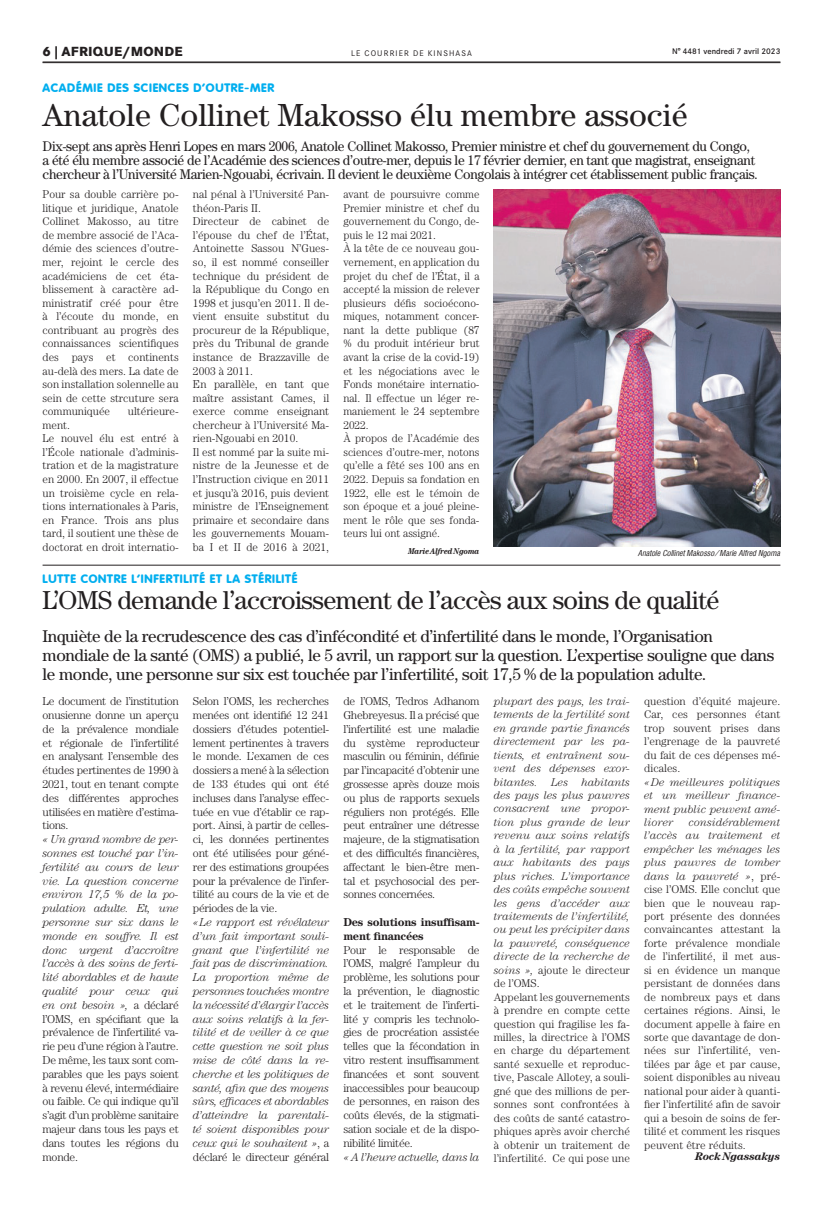
<style>
.page{position:relative;width:823px;height:1205px;background:#fff}
.page>*{position:absolute;margin:0;border:0;box-sizing:border-box;transform-origin:0 0}
.t1{font:32px "Century";color:#231f20}
.t2{font:26px "Century";letter-spacing:-.025em;color:#231f20}
.t3{font:17px/19px "Century";letter-spacing:-.02em;color:#231f20}
.t4{font:14px/14px "Century";letter-spacing:-.02em;color:#231f20;scale:.96 1}
.t5{font:800 13px "Corporate SBQ";letter-spacing:.01em;color:#231f20}
.t6{font:800 12px "Corporate Rounded";letter-spacing:.06em;color:#00aeef}
.t7{font:300 11.5px/13.8px "Century";letter-spacing:-.025em;color:#231f20;text-align:justify}
.t8{font:italic 300 11.5px/13.8px "Century";letter-spacing:-.025em;color:#231f20;text-align:justify}
.t9{font:700 11.5px/13.8px "Century";letter-spacing:-.025em;color:#231f20}
.t10{font:300 11.3px/13.6px "Century";color:#231f20}
.t11{font:300 11.3px/13.6px "Century";color:#231f20;scale:.96 1}
.t12{font:italic 300 11.2px/13.4px "Century";color:#231f20}
.t13{font:300 11.2px/13.5px "Century";color:#231f20;text-align:justify}
.t14{font:italic 700 11px "Century";letter-spacing:-.025em;color:#231f20}
.t15{font:italic 700 8.5px "Century";letter-spacing:-.025em;color:#231f20;scale:.9 1}
.t16{font:italic 8px "Corporate Condensed";color:#231f20}
.t17{font:500 8px "Corporate SBQ";color:#231f20}
.t18{font:8px "Corporate SBQ";letter-spacing:.14em;color:#231f20}
.s1{font-style:normal}
.s2{font-style:italic}
</style>
<div class="page">
<hr style="left:43px;top:62px;width:737px;height:1px;background:#231f20">
<img style="left:493px;top:189px;width:287px;height:357px">
<hr style="left:43px;top:565px;width:737px;height:1px;background:#231f20">
<p class="t5" style="left:43px;top:43px;width:141px">6 | AFRIQUE/MONDE</p>
<p class="t18" style="left:351px;top:49px;width:122px">LE COURRIER DE KINSHASA</p>
<p class="t17" style="left:671px;top:46px;width:110px">N° 4481 vendredi 7 avril 2023</p>
<p class="t6" style="left:43px;top:81px;width:233px">ACADÉMIE DES SCIENCES D’OUTRE-MER</p>
<h1 class="t1" style="left:43px;top:96px;width:646px">Anatole Collinet Makosso élu membre associé</h1>
<p class="t4" style="left:43px;top:139px;width:746px">Dix-sept ans après Henri Lopes en mars 2006, Anatole Collinet Makosso, Premier ministre et chef du gouvernement du Congo, a été élu membre associé de l’Académie des sciences d’outre-mer, depuis le 17 février dernier, en tant que magistrat, enseignant chercheur à l’Université Marien-Ngouabi, écrivain. Il devient le deuxième Congolais à intégrer cet établissement public français.</p>
<p class="t10" style="left:43px;top:187px;width:138px;text-align:justify">Pour sa double carrière po&shy;litique et juridique, Anatole Collinet Makosso, au titre de membre associé de l’Aca&shy;démie des sciences d’outre&shy;mer, rejoint le cercle des académiciens de cet éta&shy;blissement à caractère ad&shy;ministratif créé pour être à l’écoute du monde, en contribuant au progrès des connaissances scientifiques des pays et continents au-delà des mers. La date de son installation solennelle au sein de cette strcuture sera communiquée</p>
<p class="t10" style="left:128px;top:404px;width:52px">ultérieure-</p>
<p class="t10" style="left:43px;top:418px;width:138px">ment.<br>Le nouvel élu est entré à l’École nationale d’adminis&shy;tration et de la magistrature en 2000. En 2007, il effectue un troisième cycle en rela&shy;tions internationales à Paris, en France. Trois ans plus tard, il soutient une thèse de doctorat en droit internatio-</p>
<p class="t10" style="left:193px;top:187px;width:138px">nal pénal à l’Université Pan&shy;théon-Paris II.<br>Directeur de cabinet de l’épouse du chef de l’État,<br>Antoinette Sassou N’Gues&shy;so, il est nommé conseiller technique du président de la République du Congo en<br>1998 et jusqu’en 2011. Il de&shy;vient ensuite substitut du procureur de la République, près du Tribunal de grande instance de Brazzaville de<br>2003 à 2011.<br>En parallèle, en tant que maître assistant Cames, il exerce comme enseignant chercheur à l’Université Ma&shy;rien-Ngouabi en 2010.<br>Il est nommé par la suite mi&shy;nistre de la Jeunesse et de l’Instruction civique en 2011 et jusqu’à 2016, puis devient ministre de l’Enseignement primaire et secondaire dans les gouvernements Mouam&shy;ba I et II de 2016 à 2021,</p>
<p class="t11" style="left:343px;top:187px;width:143px">avant de poursuivre comme<br>Premier ministre et chef du gouvernement du Congo, de&shy;puis le 12 mai 2021.<br>À la tête de ce nouveau gou&shy;vernement, en application du projet du chef de l’État, il a accepté la mission de relever plusieurs défis socioécono&shy;miques, notamment concer&shy;nant la dette publique (87 % du produit intérieur brut avant la crise de la covid-19) et les négociations avec le<br>Fonds monétaire internatio&shy;nal. Il effectue un léger re&shy;maniement le 24 septembre<br>2022.<br>À propos de l’Académie des sciences d’outre-mer, notons qu’elle a fêté ses 100 ans en<br>2022. Depuis sa fondation en<br>1922, elle est le témoin de son époque et a joué pleine&shy;ment le rôle que ses fonda&shy;teurs lui ont assigné.</p>
<p class="t15" style="left:408px;top:546px;width:81px">Marie Alfred Ngoma</p>
<p class="t16" style="left:637px;top:548px;width:144px">Anatole Collinet Makosso / Marie Alfred Ngoma</p>
<p class="t6" style="left:43px;top:571px;width:256px">LUTTE CONTRE L’INFERTILITÉ ET LA STÉRILITÉ</p>
<h2 class="t2" style="left:43px;top:584px;width:678px">L’OMS demande l’accroissement de l’accès aux soins de qualité</h2>
<p class="t3" style="left:43px;top:626px;width:732px">Inquiète de la recrudescence des cas d’infécondité et d’infertilité dans le monde, l’Organisation mondiale de la santé (OMS) a publié, le 5 avril, un rapport sur la question. L’expertise souligne que dans le monde, une personne sur six est touchée par l’infertilité, soit 17,5 % de la population adulte.</p>
<p class="t7" style="left:43px;top:694px;width:138px">Le document de l’institution onusienne donne un aperçu de la prévalence mondiale et régionale de l’infertilité en analysant l’ensemble des études pertinentes de 1990 à 2021, tout en tenant compte des différentes approches utilisées en matière d’estima&shy;tions.</p>
<p class="t8" style="left:43px;top:832px;width:138px">« Un grand nombre de per&shy;sonnes est touché par l’in&shy;fertilité au cours de leur vie. La question concerne environ 17,5 % de la po&shy;pulation adulte. Et, une personne sur six dans le monde en souffre. Il est donc urgent d’accroître l’accès à des soins de ferti&shy;lité abordables et de haute qualité pour ceux qui en ont besoin », <span class="s1">a déclaré l’OMS, en spécifiant que la prévalence de l’infertilité va&shy;rie peu d’une région à l’autre.<br>De même, les taux sont com&shy;parables que les pays soient à revenu élevé, intermédiaire ou faible. Ce qui indique qu’il s’agit d’un problème sanitaire majeur dans tous les pays et dans toutes les régions du monde.</span></p>
<p class="t7" style="left:193px;top:694px;width:138px">Selon l’OMS, les recherches menées ont identifié 12 241 dossiers d’études potentiel&shy;lement pertinentes à travers le monde. L’examen de ces dossiers a mené à la sélection de 133 études qui ont été incluses dans l’analyse effec&shy;tuée en vue d’établir ce rap&shy;port. Ainsi, à partir de celles&shy;ci, les données pertinentes ont été utilisées pour géné&shy;rer des estimations groupées pour la prévalence de l’infer&shy;tilité au cours de la vie et de périodes de la vie.</p>
<p class="t8" style="left:193px;top:915px;width:138px">« Le rapport est révélateur d’un fait important souli&shy;gnant que l’infertilité ne fait pas de discrimination.<br>La proportion même de personnes touchées montre la nécessité d’élargir l’accès aux soins relatifs à la fer&shy;tilité et de veiller à ce que cette question ne soit plus mise de côté dans la re&shy;cherche et les politiques de santé, afin que des moyens sûrs, efficaces et abordables d’atteindre la parentali&shy;té soient disponibles pour ceux qui le souhaitent »<span class="s1">, a déclaré le directeur général</span></p>
<p class="t7" style="left:343px;top:694px;width:138px">de l’OMS, Tedros Adhanom Ghebreyesus. Il a précisé que l’infertilité est une maladie du système reproducteur masculin ou féminin, définie par l’incapacité d’obtenir une grossesse après douze mois ou plus de rapports sexuels réguliers non protégés. Elle peut entraîner une détresse majeure, de la stigmatisation et des difficultés financières, affectant le bien-être men&shy;tal et psychosocial des per&shy;sonnes concernées.</p>
<p class="t9" style="left:343px;top:915px;width:138px">Des solutions insuffisam&shy;ment financées</p>
<p class="t7" style="left:343px;top:942px;width:138px">Pour le responsable de l’OMS, malgré l’ampleur du problème, les solutions pour la prévention, le diagnostic et le traitement de l’inferti&shy;lité y compris les technolo&shy;gies de procréation assistée telles que la fécondation in vitro restent insuffisamment financées et sont souvent inaccessibles pour beaucoup de personnes, en raison des coûts élevés, de la stigmati&shy;sation sociale et de la dispo&shy;nibilité limitée.</p>
<p class="t8" style="left:343px;top:1150px;width:138px">« A l’heure actuelle, dans la</p>
<p class="t12" style="left:493px;top:694px;width:138px">plupart des pays, les trai&shy;tements de la fertilité sont en grande partie financés directement par les pa&shy;tients, et entraînent sou&shy;vent des dépenses exor&shy;bitantes. Les habitants des pays les plus pauvres consacrent une propor&shy;tion plus grande de leur revenu aux soins relatifs à la fertilité, par rapport aux habitants des pays plus riches. L’importance des coûts empêche souvent les gens d’accéder aux traitements de l’infertilité, ou peut les précipiter dans la pauvreté, conséquence directe de la recherche de soins », <span class="s1">ajoute le directeur de l’OMS.<br>Appelant les gouvernements à prendre en compte cette question qui fragilise les fa&shy;milles, la directrice à l’OMS en charge du département santé sexuelle et reproduc&shy;tive, Pascale Allotey, a souli&shy;gné que des millions de per&shy;sonnes sont confrontées à des coûts de santé catastro&shy;phiques après avoir cherché à obtenir un traitement de l’infertilité. Ce qui pose une</span></p>
<p class="t13" style="left:643px;top:694px;width:138px">question d’équité majeure.<br>Car, ces personnes étant trop souvent prises dans l’engrenage de la pauvreté du fait de ces dépenses mé&shy;dicales.</p>
<p class="t12" style="left:643px;top:775px;width:138px;text-align:justify">« De meilleures politiques et un meilleur finance&shy;ment public peuvent amé&shy;liorer</p>
<p class="t13" style="left:643px;top:815px;width:138px;text-indent:45px"><span class="s2">considérablement l’accès au traitement et empêcher les ménages les plus pauvres de tomber dans la pauvreté »</span>, pré&shy;cise l’OMS. Elle conclut que bien que le nouveau rap&shy;port présente des données convaincantes attestant la forte prévalence mondiale de l’infertilité, il met aus&shy;si en évidence un manque persistant de données dans de nombreux pays et dans certaines régions. Ainsi, le document appelle à faire en sorte que davantage de don&shy;nées sur l’infertilité, ven&shy;tilées par âge et par cause, soient disponibles au niveau national pour aider à quanti&shy;fier l’infertilité afin de savoir qui a besoin de soins de fer&shy;tilité et comment les risques peuvent être réduits.</p>
<p class="t14" style="left:694px;top:1150px;width:87px">Rock Ngassakys</p>
</div>
